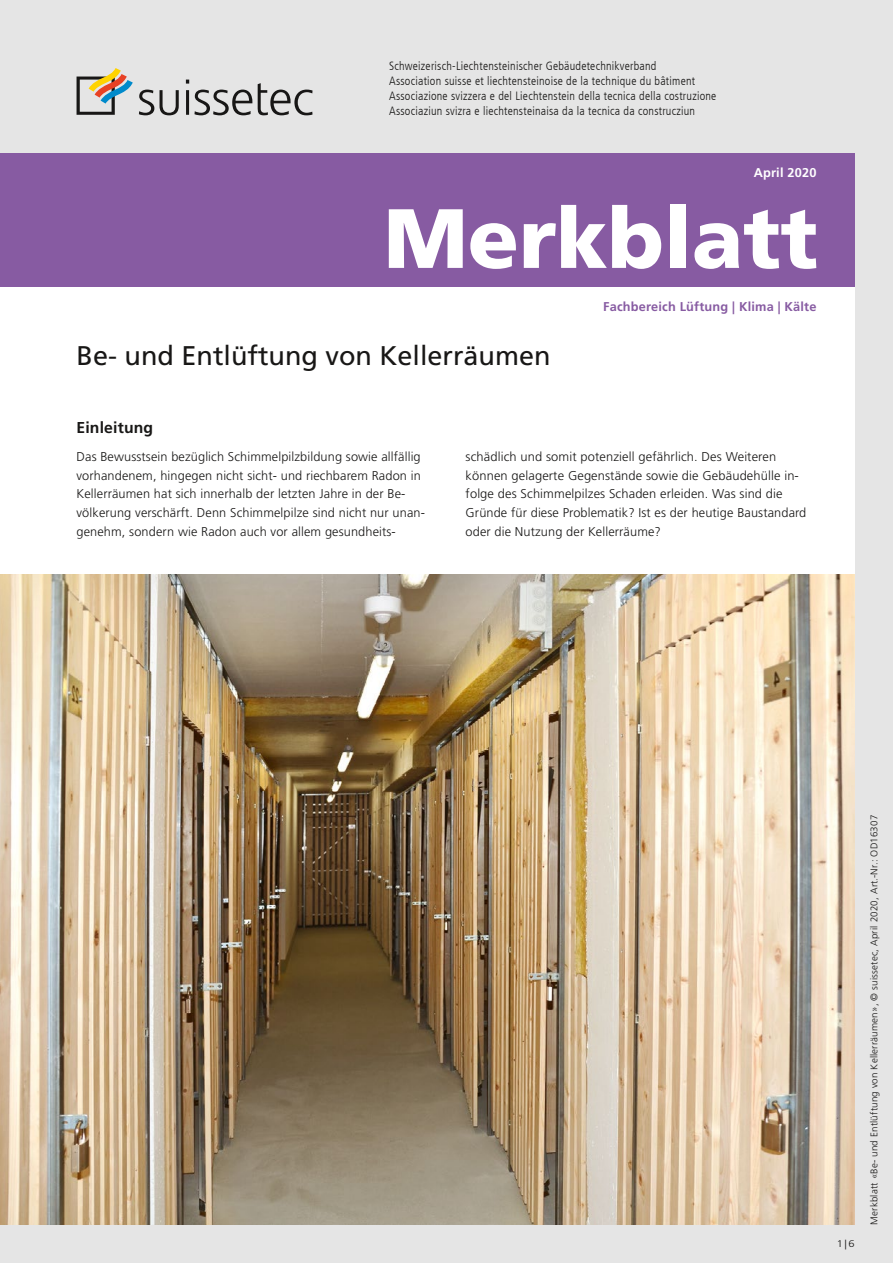
<style>
.page{position:relative;width:893px;height:1263px;background:#e5e5e5}
.page>*{position:absolute;margin:0;border:0;box-sizing:border-box;transform-origin:0 0}
.t1{font:900 84px "Frutiger LT Com";color:#fff}
.t2{font:27px "Frutiger LT Std";color:#181716}
.t3{font:700 15.75px "Frutiger LT Std";letter-spacing:.01em;color:#181716}
.t4{font:300 12.75px/18.8px "Frutiger LT Std";letter-spacing:.01em;color:#181716}
.t5{font:700 12.75px "Frutiger LT Std";letter-spacing:.015em;color:#875ba2}
.t6{font:700 12.75px "Frutiger LT Std";letter-spacing:.015em;color:#fff}
.t7{font:300 condensed 12px/15px "Frutiger LT Com";letter-spacing:.02em;color:#181716}
.t8{font:300 9.75px "Frutiger LT Std";letter-spacing:.02em;color:#181716}
.t9{font:300 9.75px "Frutiger LT Std";letter-spacing:.02em;color:#181716;scale:1.14 1}
</style>
<div class="page">
<div style="left:0;top:153px;width:855px;height:1072px;background:#fff"></div>
<svg style="left:139px;top:90px;width:15px;height:25px"></svg>
<svg style="left:160px;top:90px;width:19px;height:25px"></svg>
<hr style="left:186px;top:90px;width:3px;height:25px;background:#181716">
<svg style="left:186px;top:80px;width:3px;height:4px"></svg>
<svg style="left:194px;top:90px;width:58px;height:25px"></svg>
<svg style="left:258px;top:83px;width:55px;height:32px"></svg>
<svg style="left:77px;top:68px;width:56px;height:47px"></svg>
<img style="left:0;top:574px;width:855px;height:651px">
<div style="left:0;top:153px;width:855px;height:134px;background:#875ba2"></div>
<p class="t7" style="left:389px;top:58px;width:329px">Schweizerisch-Liechtensteinischer Gebäudetechnikverband<br>Association suisse et liechtensteinoise de la technique du bâtiment Associazione svizzera e del Liechtenstein della tecnica della costruzione Associaziun svizra e liechtensteinaisa da la tecnica da construcziun</p>
<p class="t6" style="left:754px;top:165px;width:64px">April 2020</p>
<h1 class="t1" style="left:384px;top:188px;width:436px">Merkblatt</h1>
<p class="t5" style="left:603px;top:299px;width:215px">Fachbereich Lüftung | Klima | Kälte</p>
<h2 class="t2" style="left:77px;top:339px;width:476px">Be- und Entlüftung von Kellerräumen</h2>
<p class="t3" style="left:77px;top:418px;width:78px">Einleitung</p>
<p class="t4" style="left:77px;top:447px;width:350px">Das Bewusstsein bezüglich Schimmelpilzbildung sowie allfällig vorhandenem, hingegen nicht sicht- und riechbarem Radon in Kellerräumen hat sich innerhalb der letzten Jahre in der Be&shy;völkerung verschärft. Denn Schimmelpilze sind nicht nur unan&shy;genehm, sondern wie Radon auch vor allem gesundheits-</p>
<p class="t4" style="left:466px;top:447px;width:342px">schädlich und somit potenziell gefährlich. Des Weiteren können gelagerte Gegenstände sowie die Gebäudehülle in&shy;folge des Schimmelpilzes Schaden erleiden. Was sind die Gründe für diese Problematik? Ist es der heutige Baustandard oder die Nutzung der Kellerräume?</p>
<p class="t9" style="left:837px;top:1238px;width:17px">1|6</p>
<p class="t8" style="left:869px;top:1225px;width:411px;rotate:-90deg">Merkblatt «Be- und Entlüftung von Kellerräumen», © suissetec, April 2020, Art.-Nr.: OD16307</p>
</div>
